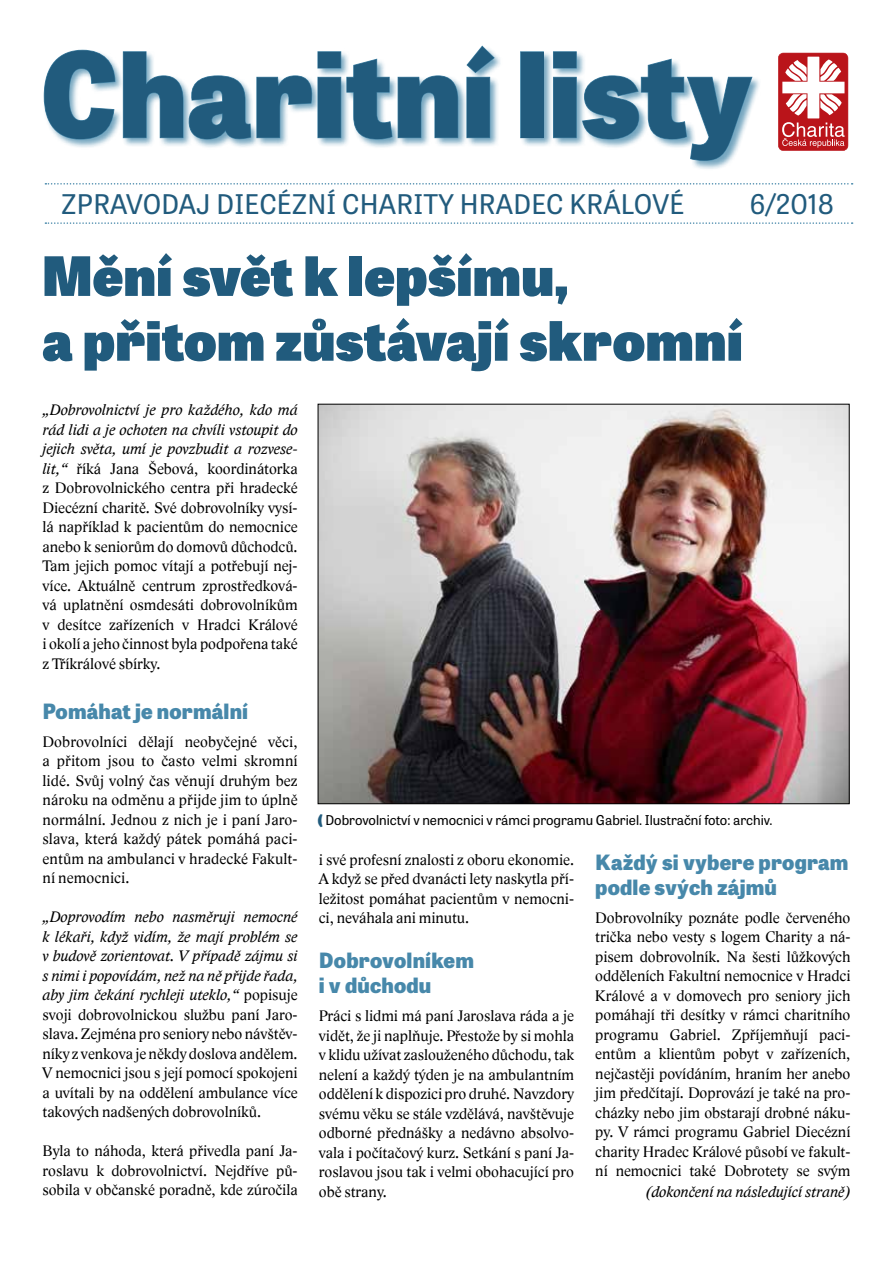
<style>
.page{position:relative;width:893px;height:1263px;background:#fff}
.page>*{position:absolute;margin:0;border:0;box-sizing:border-box;transform-origin:0 0}
.t1{font:800 117px "Tablet Gothic";color:#215b7d}
.t2{font:800 54px/64.8px "Tablet Gothic";letter-spacing:.01em;color:#215b7d}
.t3{font:27px "Tablet Gothic";letter-spacing:.01em;color:#215b7d}
.t4{font:800 21px/25.2px "Tablet Gothic";letter-spacing:.01em;color:#4788aa}
.t5{font:15.75px/19.5px "Lido STFCE";color:#000;text-align:justify}
.t6{font:italic 15.75px "Lido STFCE";color:#000}
.t7{font:13.5px "Tablet Gothic";color:#000}
.s1{font-style:italic}
.s2{font-weight:800;color:#215b7d}
</style>
<div class="page">
<hr style="left:0;top:0;width:1px;height:1263px;background:#d6dfe3">
<img style="left:320px;top:406px;width:527px;height:396px">
<svg style="left:43px;top:46px;width:806px;height:115px"></svg>
<svg style="left:45px;top:183px;width:808px;height:2px"></svg>
<svg style="left:45px;top:222px;width:808px;height:2px"></svg>
<h1 class="t1" style="left:40px;top:9px;width:714px">Charitní listy</h1>
<h3 class="t3" style="left:62px;top:186px;width:624px">ZPRAVODAJ DIECÉZNÍ CHARITY HRADEC KRÁLOVÉ</h3>
<h3 class="t3" style="left:749px;top:186px;width:86px">6/2018</h3>
<h2 class="t2" style="left:43px;top:241px;width:702px">Mění svět k lepšímu,<br>a přitom zůstávají skromní</h2>
<p class="t5" style="left:43px;top:400px;width:257px"><span class="s1">„Dobrovolnictví je pro každého, kdo má rád lidi a je ochoten na chvíli vstoupit do jejich světa, umí je povzbudit a rozvese&shy;lit,“</span> říká Jana Šebová, koordinátorka z Dobrovolnického centra při hradecké Diecézní charitě. Své dobrovolníky vysí&shy;lá například k pacientům do nemocnice anebo k seniorům do domovů důchodců.<br>Tam jejich pomoc vítají a potřebují nej&shy;více. Aktuálně centrum zprostředková&shy;vá uplatnění osmdesáti dobrovolníkům v desítce zařízeních v Hradci Králové i okolí a jeho činnost byla podpořena také z Tříkrálové sbírky.</p>
<h3 class="t4" style="left:43px;top:697px;width:207px">Pomáhat je normální</h3>
<p class="t5" style="left:43px;top:732px;width:257px">Dobrovolníci dělají neobyčejné věci, a přitom jsou to často velmi skromní lidé. Svůj volný čas věnují druhým bez nároku na odměnu a přijde jim to úplně normální. Jednou z nich je i paní Jaro&shy;slava, která každý pátek pomáhá paci&shy;entům na ambulanci v hradecké Fakult&shy;ní nemocnici.</p>
<p class="t5" style="left:42px;top:907px;width:257px"><span class="s1">„Doprovodím nebo nasměruji nemocné k lékaři, když vidím, že mají problém se v budově zorientovat. V případě zájmu si s nimi i popovídám, než na ně přijde řada, aby jim čekání rychleji uteklo,“</span> popisuje svoji dobrovolnickou službu paní Jaro&shy;slava. Zejména pro seniory nebo návštěv&shy;níky z venkova je někdy doslova andělem.<br>V nemocnici jsou s její pomocí spokojeni a uvítali by na oddělení ambulance více takových nadšených dobrovolníků.</p>
<p class="t5" style="left:43px;top:1141px;width:257px">Byla to náhoda, která přivedla paní Ja&shy;roslavu k dobrovolnictví. Nejdříve pů&shy;sobila v občanské poradně, kde zúročila</p>
<p class="t7" style="left:318px;top:810px;width:456px"><span class="s2">(</span> Dobrovolnictví v nemocnici v rámci programu Gabriel. Ilustrační foto: archiv.</p>
<h3 class="t4" style="left:595px;top:848px;width:255px">Každý si vybere program podle svých zájmů</h3>
<p class="t5" style="left:595px;top:908px;width:257px">Dobrovolníky poznáte podle červeného trička nebo vesty s logem Charity a ná&shy;pisem dobrovolník. Na šesti lůžkových odděleních Fakultní nemocnice v Hradci Králové a v domovech pro seniory jich pomáhají tři desítky v rámci charitního programu Gabriel. Zpříjemňují paci&shy;entům a klientům pobyt v zařízeních, nejčastěji povídáním, hraním her anebo jim předčítají. Doprovází je také na pro&shy;cházky nebo jim obstarají drobné náku&shy;py. V rámci programu Gabriel Diecézní charity Hradec Králové působí ve fakult&shy;ní nemocnici také Dobrotety se svým</p>
<p class="t6" style="left:646px;top:1183px;width:206px">(dokončení na následující straně)</p>
<p class="t5" style="left:319px;top:850px;width:257px">i své profesní znalosti z oboru ekonomie.<br>A když se před dvanácti lety naskytla pří&shy;ležitost pomáhat pacientům v nemocni&shy;ci, neváhala ani minutu.</p>
<h3 class="t4" style="left:319px;top:946px;width:157px">Dobrovolníkem i v důchodu</h3>
<p class="t5" style="left:319px;top:1006px;width:257px">Práci s lidmi má paní Jaroslava ráda a je vidět, že ji naplňuje. Přestože by si mohla v klidu užívat zaslouženého důchodu, tak nelení a každý týden je na ambulantním oddělení k dispozici pro druhé. Navzdory svému věku se stále vzdělává, navštěvuje odborné přednášky a nedávno absolvo&shy;vala i počítačový kurz. Setkání s paní Ja&shy;roslavou jsou tak i velmi obohacující pro obě strany.</p>
</div>
